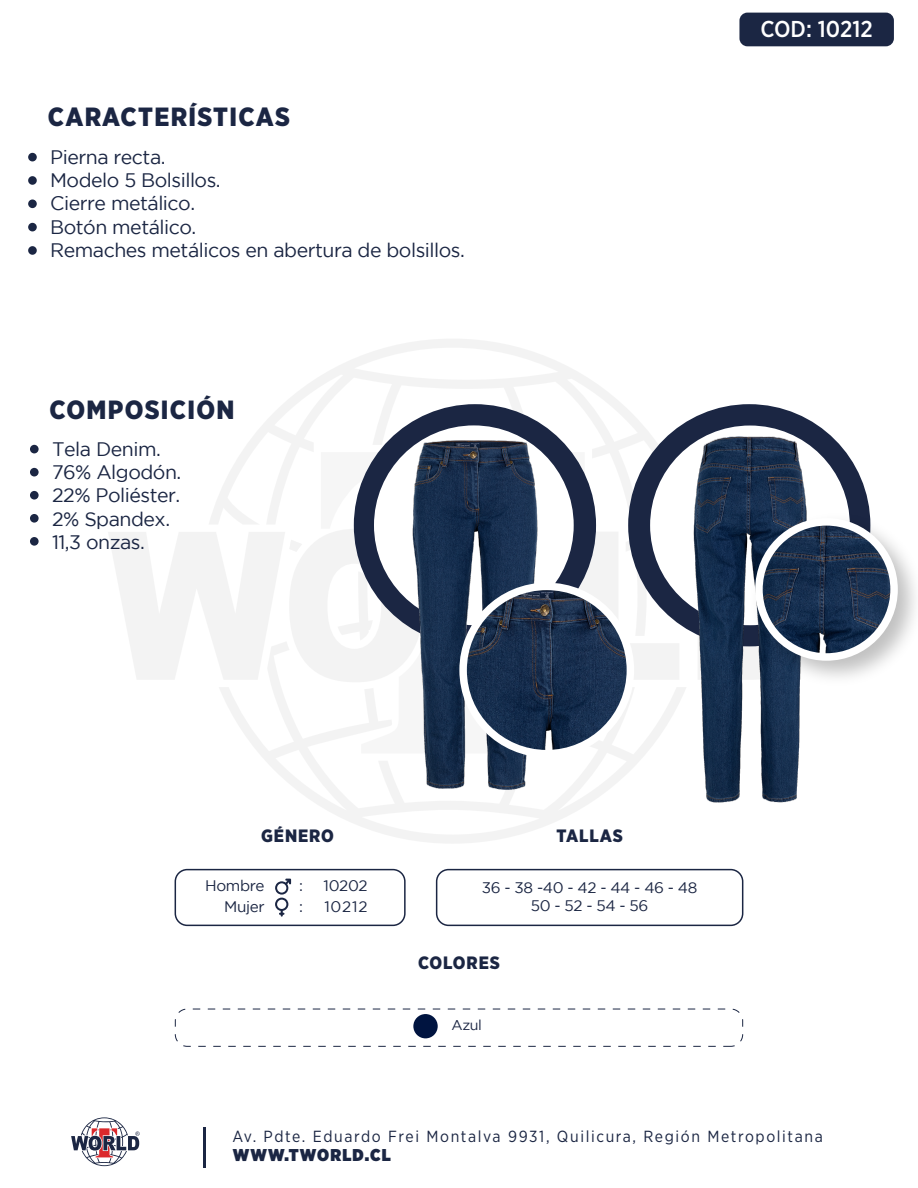
<style>
.page{position:relative;width:918px;height:1188px;background:#fff}
.page>*{position:absolute;margin:0;border:0;box-sizing:border-box;transform-origin:0 0}
.t1{font:900 26.4px "Gotham Narrow";letter-spacing:.05em;color:#1b2643}
.t2{font:500 22.95px "Gotham Narrow";color:#fff}
.t3{font:19.5px/23.4px "Gotham";letter-spacing:-.025em;color:#1b2643}
.t4{font:900 17.85px "Gotham Narrow";letter-spacing:.05em;color:#1b2643}
.t5{font:900 17.1px "Gotham Narrow";letter-spacing:.07em;color:#1b2643}
.t6{font:16.05px "Gotham Narrow";letter-spacing:.1em;color:#1b2643}
.t7{font:15.3px/21px "Gotham";letter-spacing:-.025em;color:#1b2643;text-align:right}
.t8{font:14.25px "Gotham";color:#1b2643}
</style>
<div class="page">
<div style="left:739px;top:13px;width:155px;height:33px;background:#1b2643;border-radius:8px"></div>
<div style="left:30px;top:445px;width:9px;height:8px;background:#1b2643;border-radius:50%"></div>
<div style="left:28px;top:153px;width:9px;height:8px;background:#1b2643;border-radius:50%"></div>
<div style="left:28px;top:176px;width:9px;height:9px;background:#1b2643;border-radius:50%"></div>
<div style="left:28px;top:199px;width:9px;height:9px;background:#1b2643;border-radius:50%"></div>
<div style="left:28px;top:246px;width:9px;height:9px;background:#1b2643;border-radius:50%"></div>
<div style="left:28px;top:223px;width:9px;height:8px;background:#1b2643;border-radius:50%"></div>
<hr style="left:203px;top:1128px;width:2px;height:40px;background:#1b2643">
<svg style="left:71px;top:1117px;width:69px;height:49px"></svg>
<svg style="left:354px;top:404px;width:242px;height:242px;background:#414b63"></svg>
<div style="left:628px;top:404px;width:242px;height:242px;background:#1b2643;border-radius:50%"></div>
<div style="left:175px;top:1009px;width:568px;height:38px;border:1px dashed #1b2643;border-radius:12px"></div>
<div style="left:413px;top:1014px;width:25px;height:24px;background:#001440;border-radius:50%"></div>
<img style="left:298px;top:435px;width:286px;height:358px">
<img style="left:463px;top:588px;width:167px;height:167px;border-radius:84px">
<div style="left:459px;top:583px;width:175px;height:174px;border:8px solid #fff;border-radius:50%"></div>
<img style="left:584px;top:430px;width:285px;height:376px">
<img style="left:743px;top:506px;width:173px;height:189px">
<img style="left:759px;top:522px;width:135px;height:135px;border-radius:68px">
<div style="left:755px;top:518px;width:143px;height:143px;border:8px solid #fff;border-radius:50%"></div>
<div style="left:30px;top:468px;width:9px;height:8px;background:#1b2643;border-radius:50%"></div>
<div style="left:30px;top:491px;width:9px;height:9px;background:#1b2643;border-radius:50%"></div>
<div style="left:30px;top:514px;width:9px;height:9px;background:#1b2643;border-radius:50%"></div>
<div style="left:30px;top:537px;width:9px;height:9px;background:#1b2643;border-radius:50%"></div>
<div style="left:175px;top:869px;width:231px;height:57px;border:2px solid #1b2643;border-radius:12px"></div>
<svg style="left:275px;top:879px;width:16px;height:38px"></svg>
<div style="left:436px;top:869px;width:307px;height:57px;border:2px solid #1b2643;border-radius:12px"></div>
<h1 class="t1" style="left:48px;top:100px;width:243px">CARACTERÍSTICAS</h1>
<p class="t3" style="left:50px;top:145px;width:416px">Pierna recta.<br>Modelo 5 Bolsillos.<br>Cierre metálico.<br>Botón metálico.<br>Remaches metálicos en abertura de bolsillos.</p>
<h1 class="t1" style="left:49px;top:392px;width:187px">COMPOSICIÓN</h1>
<p class="t3" style="left:52px;top:437px;width:131px">Tela Denim.<br>76% Algodón.<br>22% Poliéster.<br>2% Spandex.<br>11,3 onzas.</p>
<p class="t2" style="left:760px;top:14px;width:114px">COD: 10212</p>
<p class="t4" style="left:261px;top:824px;width:74px">GÉNERO</p>
<p class="t7" style="left:205px;top:875px;width:61px">Hombre<br>Mujer</p>
<p class="t7" style="left:299px;top:875px;width:5px">:</p>
<p class="t7" style="left:324px;top:875px;width:46px">10202</p>
<p class="t7" style="left:299px;top:896px;width:5px">:</p>
<p class="t7" style="left:324px;top:896px;width:45px">10212</p>
<p class="t4" style="left:556px;top:824px;width:68px">TALLAS</p>
<p class="t7" style="left:482px;top:878px;width:217px;line-height:18.3px;text-align:center">36 - 38 -40 - 42 - 44 - 46 - 48<br>50 - 52 - 54 - 56</p>
<p class="t4" style="left:418px;top:951px;width:83px">COLORES</p>
<p class="t8" style="left:452px;top:1017px;width:32px">Azul</p>
<p class="t6" style="left:232px;top:1126px;width:592px">Av. Pdte. Eduardo Frei Montalva 9931, Quilicura, Región Metropolitana</p>
<p class="t5" style="left:233px;top:1143px;width:160px">WWW.TWORLD.CL</p>
</div>
